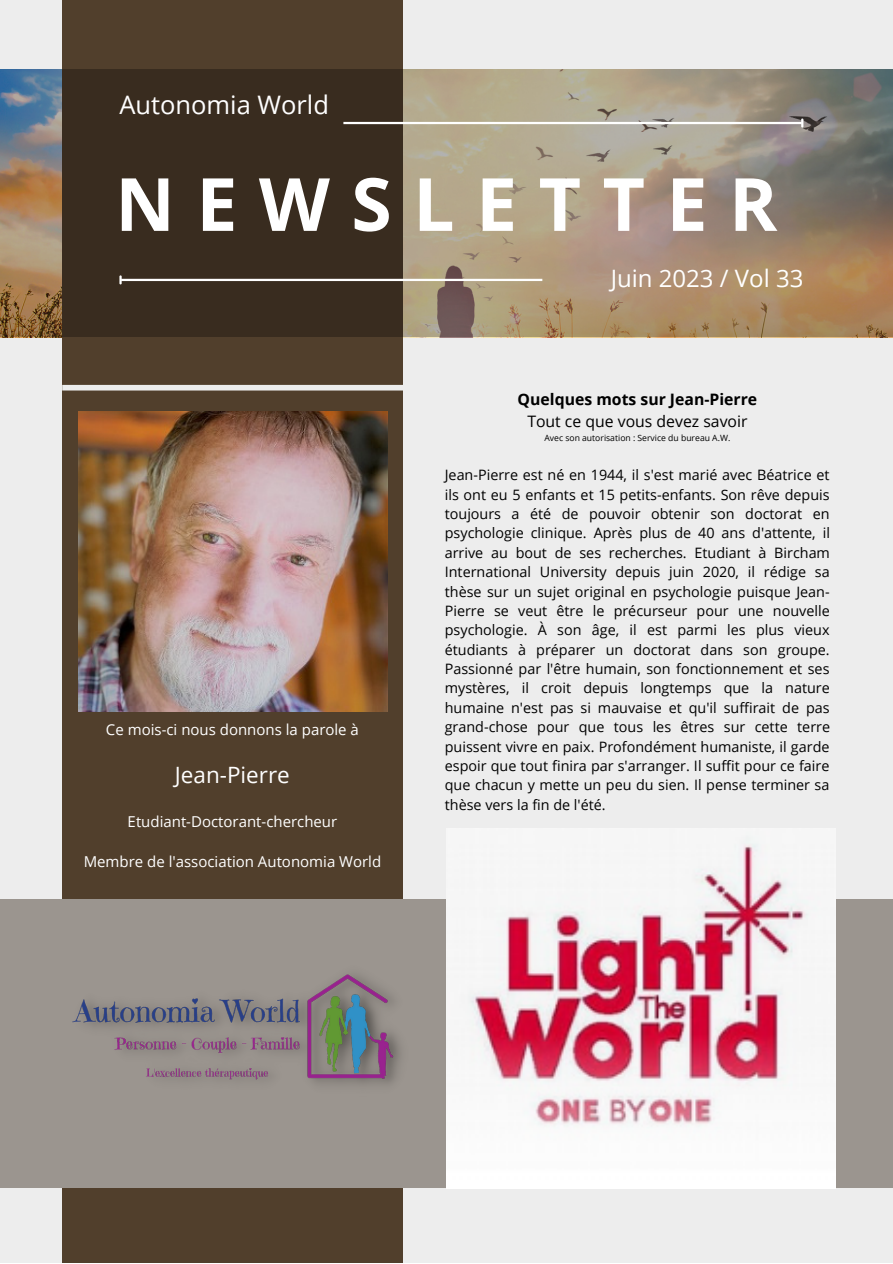
<style>
.page{position:relative;width:893px;height:1264px;background:#fff}
.page>*{position:absolute;margin:0;border:0;box-sizing:border-box;transform-origin:0 0}
.t1{font:700 73.5px "Open Sans";letter-spacing:.29em;color:#fff}
.t2{font:25.5px "Open Sans";color:#fff}
.t3{font:24px "Open Sans";color:#fff}
.t4{font:22.5px "Open Sans";color:#fff}
.t5{font:700 15.75px "Open Sans";color:#000}
.t6{font:15.75px "Open Sans";color:#000}
.t7{font:15px "Open Sans";color:#fff}
.t8{font:14.4px/19.4px "Open Sans";color:#000;text-align:justify}
.t9{font:8.55px "Open Sans";color:#000}
</style>
<div class="page">
<div style="left:0;top:0;width:892px;height:1262px;background:#ededed"></div>
<div style="left:62px;top:0;width:340px;height:1262px;background:#513f2c"></div>
<svg style="left:0;top:69px;width:892px;height:268px;background:#796a57"></svg>
<hr style="left:343px;top:122px;width:458px;height:2px;background:#fff">
<svg style="left:801px;top:118px;width:2px;height:9px"></svg>
<hr style="left:121px;top:279px;width:421px;height:2px;background:#fff">
<svg style="left:119px;top:275px;width:3px;height:9px"></svg>
<div style="left:62px;top:385px;width:341px;height:5px;background:#ededed"></div>
<div style="left:0;top:898px;width:892px;height:289px;background:#9b958f"></div>
<img style="left:446px;top:828px;width:389px;height:360px">
<img style="left:72px;top:974px;width:329px;height:111px">
<img style="left:78px;top:411px;width:309px;height:300px">
<p class="t2" style="left:119px;top:86px;width:211px">Autonomia World</p>
<p class="t1" style="left:115px;top:152px;width:663px">NEWSLETTER</p>
<p class="t7" style="left:106px;top:718px;width:254px">Ce mois-ci nous donnons la parole à</p>
<p class="t4" style="left:175px;top:759px;width:116px">Jean-Pierre</p>
<p class="t7" style="left:128px;top:810px;width:211px">Etudiant-Doctorant-chercheur</p>
<p class="t7" style="left:84px;top:851px;width:299px">Membre de l'association Autonomia World</p>
<p class="t3" style="left:610px;top:261px;width:194px">Juin 2023 / Vol 33</p>
<p class="t5" style="left:517px;top:388px;width:241px">Quelques mots sur Jean-Pierre</p>
<p class="t6" style="left:527px;top:410px;width:222px">Tout ce que vous devez savoir</p>
<p class="t9" style="left:544px;top:431px;width:187px">Avec son autorisation : Service du bureau A.W.</p>
<p class="t8" style="left:445px;top:465px;width:387px">Jean-Pierre est né en 1944, il s'est marié avec Béatrice et ils ont eu 5 enfants et 15 petits-enfants. Son rêve depuis toujours a été de pouvoir obtenir son doctorat en psychologie clinique. Après plus de 40 ans d'attente, il arrive au bout de ses recherches. Etudiant à Bircham International University depuis juin 2020, il rédige sa thèse sur un sujet original en psychologie puisque Jean-Pierre se veut être le précurseur pour une nouvelle psychologie. À son âge, il est parmi les plus vieux étudiants à préparer un doctorat dans son groupe.<br>Passionné par l'être humain, son fonctionnement et ses mystères, il croit depuis longtemps que la nature humaine n'est pas si mauvaise et qu'il suffirait de pas grand-chose pour que tous les êtres sur cette terre puissent vivre en paix. Profondément humaniste, il garde espoir que tout finira par s'arranger. Il suffit pour ce faire que chacun y mette un peu du sien. Il pense terminer sa thèse vers la fin de l'été.</p>
</div>
